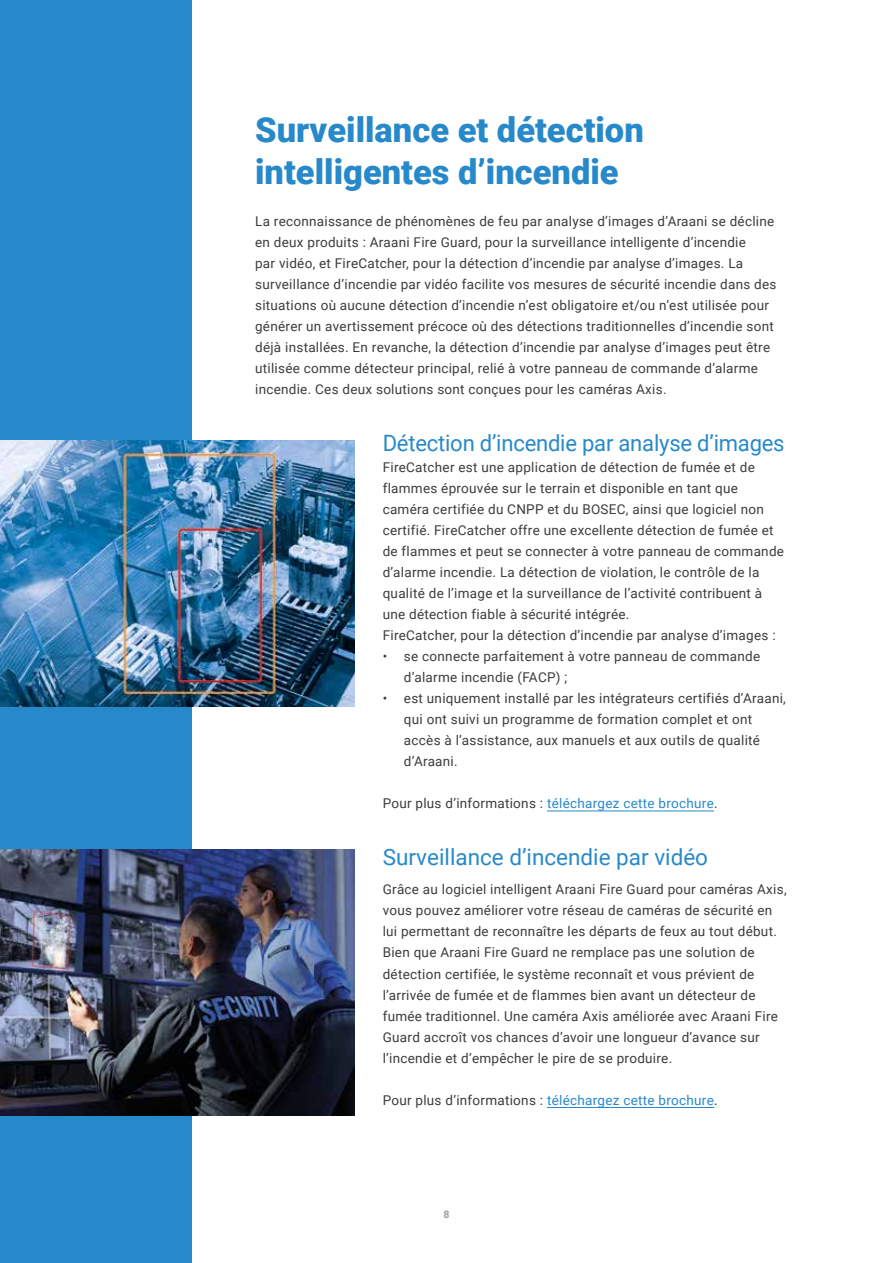
<style>
.page{position:relative;width:893px;height:1263px;background:#fff}
.page>*{position:absolute;margin:0;border:0;box-sizing:border-box;transform-origin:0 0}
.t1{font:900 34.5px/41.4px "Roboto";color:#2789ca}
.t2{font:22.5px "Roboto";letter-spacing:-.01em;color:#2789ca}
.t3{font:13.5px/21px "Roboto";letter-spacing:.02em;color:#3c3c3b}
.t4{font:900 10.5px "Roboto";color:#a8a8a7}
.s1{color:#2789ca}
</style>
<div class="page">
<div style="left:0;top:0;width:191px;height:1263px;background:#2789ca"></div>
<hr style="left:547px;top:811px;width:167px;height:1px;background:#2789ca">
<hr style="left:547px;top:1107px;width:167px;height:1px;background:#2789ca">
<img style="left:0;top:440px;width:355px;height:267px">
<img style="left:0;top:849px;width:355px;height:267px">
<h1 class="t1" style="left:255px;top:108px;width:390px">Surveillance et détection intelligentes d’incendie</h1>
<p class="t3" style="left:255px;top:210px;width:523px">La reconnaissance de phénomènes de feu par analyse d’images d’Araani se décline en deux produits : Araani Fire Guard, pour la surveillance intelligente d’incendie<br>par vidéo, et FireCatcher, pour la détection d’incendie par analyse d’images. La surveillance d’incendie par vidéo facilite vos mesures de sécurité incendie dans des situations où aucune détection d’incendie n’est obligatoire et/ou n’est utilisée pour générer un avertissement précoce où des détections traditionnelles d’incendie sont déjà installées. En revanche, la détection d’incendie par analyse d’images peut être utilisée comme détecteur principal, relié à votre panneau de commande d’alarme incendie. Ces deux solutions sont conçues pour les caméras Axis.</p>
<h2 class="t2" style="left:383px;top:427px;width:403px">Détection d’incendie par analyse d’images</h2>
<p class="t3" style="left:383px;top:456px;width:403px">FireCatcher est une application de détection de fumée et de flammes éprouvée sur le terrain et disponible en tant que caméra certifiée du CNPP et du BOSEC, ainsi que logiciel non certifié. FireCatcher offre une excellente détection de fumée et de flammes et peut se connecter à votre panneau de commande d’alarme incendie. La détection de violation, le contrôle de la qualité de l’image et la surveillance de l’activité contribuent à une détection fiable à sécurité intégrée.<br>FireCatcher, pour la détection d’incendie par analyse d’images :</p>
<p class="t3" style="left:404px;top:645px;width:358px;text-indent:-21px">• se connecte parfaitement à votre panneau de commande d’alarme incendie (FACP) ;</p>
<p class="t3" style="left:404px;top:687px;width:383px;text-indent:-21px">• est uniquement installé par les intégrateurs certifiés d’Araani, qui ont suivi un programme de formation complet et ont accès à l’assistance, aux manuels et aux outils de qualité d’Araani.</p>
<p class="t3" style="left:383px;top:792px;width:336px">Pour plus d’informations : <span class="s1">téléchargez cette brochure</span>.</p>
<h2 class="t2" style="left:383px;top:841px;width:327px">Surveillance d’incendie par vidéo</h2>
<p class="t3" style="left:383px;top:879px;width:405px">Grâce au logiciel intelligent Araani Fire Guard pour caméras Axis, vous pouvez améliorer votre réseau de caméras de sécurité en lui permettant de reconnaître les départs de feux au tout début.<br>Bien que Araani Fire Guard ne remplace pas une solution de détection certifiée, le système reconnaît et vous prévient de l’arrivée de fumée et de flammes bien avant un détecteur de fumée traditionnel. Une caméra Axis améliorée avec Araani Fire Guard accroît vos chances d’avoir une longueur d’avance sur l’incendie et d’empêcher le pire de se produire.</p>
<p class="t3" style="left:383px;top:1089px;width:336px">Pour plus d’informations : <span class="s1">téléchargez cette brochure</span>.</p>
<p class="t4" style="left:443px;top:1206px;width:8px">8</p>
</div>
